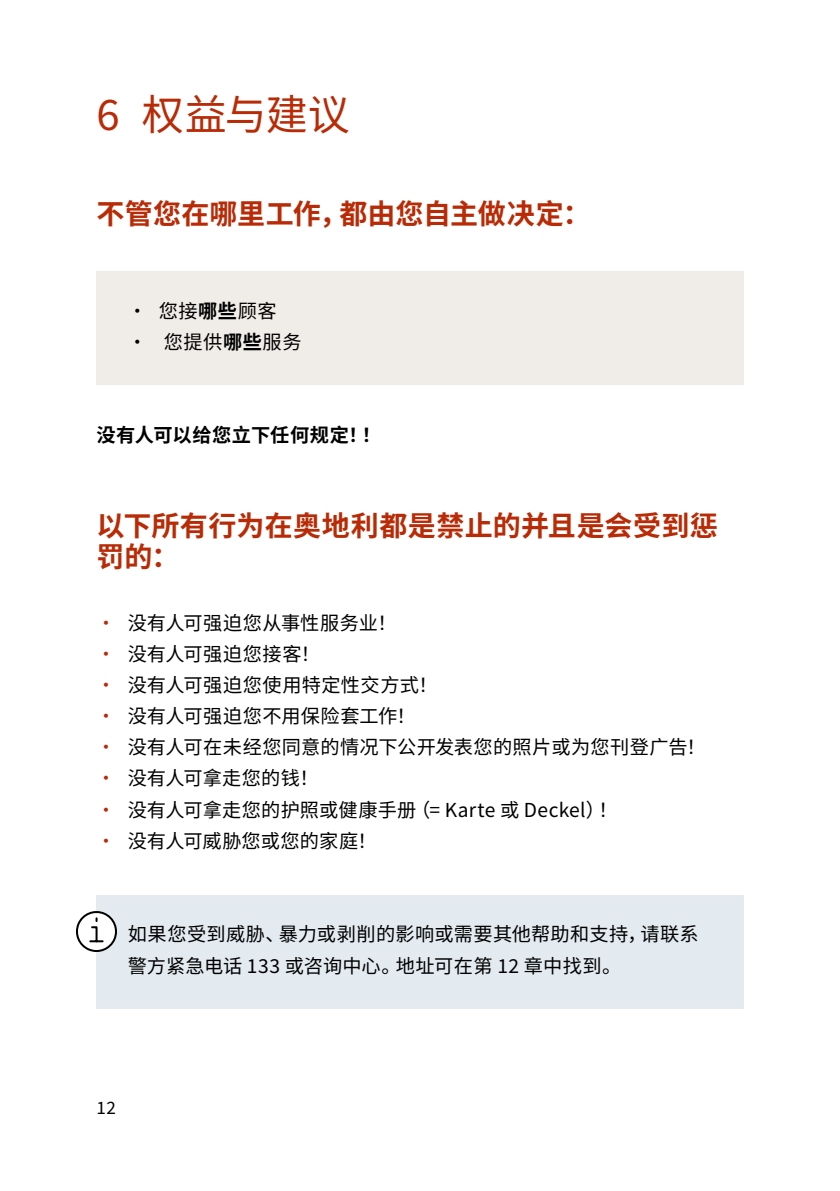
<style>
.page{position:relative;width:840px;height:1191px;background:#fff}
.page>*{position:absolute;margin:0;border:0;box-sizing:border-box;transform-origin:0 0}
.t1{font:42px "Noto Sans SC";letter-spacing:-.015em;color:#b92b06}
.h2_ohne_Nummerierung{font:700 28px/31.2px "Noto Sans SC";letter-spacing:.01em;color:#b92b06}
.Infobox_p_Infobox_ohne_h{font:19.2px/31.2px "Noto Sans SC";letter-spacing:.01em;color:#000}
.p_Abstand_danach{font:700 19.2px "Noto Sans SC";letter-spacing:.025em;color:#000}
.t2{font:17px "Noto Sans SC";color:#000}
.s1{font-weight:700}
.s2{color:#b92b06}
</style>
<div class="page">
<div style="left:96px;top:271px;width:647px;height:82px;background:#f0ece8"></div>
<div style="left:96px;top:302px;width:647px;height:82px;background:#f0ece8"></div>
<div style="left:96px;top:895px;width:647px;height:113px;background:#e4ebf0"></div>
<svg style="left:76px;top:911px;width:41px;height:41px"></svg>
<h1 class="t1" style="left:96px;top:91px;width:255px">6 权益与建议</h1>
<h2 class="h2_ohne_Nummerierung" style="left:96px;top:199px;width:495px">不管您在哪里工作，都由您自主做决定：</h2>
<p class="Infobox_p_Infobox_ohne_h" style="left:128px;top:295px;width:150px">• 您接<span class="s1">哪些</span>顾客</p>
<p class="Infobox_p_Infobox_ohne_h" style="left:128px;top:326px;width:175px">• 您提供<span class="s1">哪些</span>服务</p>
<p class="p_Abstand_danach" style="left:96px;top:424px;width:286px">没有人可以给您立下任何规定！！</p>
<h2 class="h2_ohne_Nummerierung" style="left:96px;top:510px;width:622px">以下所有行为在奥地利都是禁止的并且是会受到惩罚的：</h2>
<p class="Infobox_p_Infobox_ohne_h" style="left:96px;top:607px;width:301px"><span class="s2">•</span> 没有人可强迫您从事性服务业！</p>
<p class="Infobox_p_Infobox_ohne_h" style="left:96px;top:638px;width:225px"><span class="s2">•</span> 没有人可强迫您接客！</p>
<p class="Infobox_p_Infobox_ohne_h" style="left:96px;top:669px;width:342px"><span class="s2">•</span> 没有人可强迫您使用特定性交方式！</p>
<p class="Infobox_p_Infobox_ohne_h" style="left:96px;top:701px;width:321px"><span class="s2">•</span> 没有人可强迫您不用保险套工作！</p>
<p class="Infobox_p_Infobox_ohne_h" style="left:96px;top:732px;width:610px"><span class="s2">•</span> 没有人可在未经您同意的情况下公开发表您的照片或为您刊登广告！</p>
<p class="Infobox_p_Infobox_ohne_h" style="left:96px;top:763px;width:224px"><span class="s2">•</span> 没有人可拿走您的钱！</p>
<p class="Infobox_p_Infobox_ohne_h" style="left:96px;top:794px;width:522px"><span class="s2">•</span> 没有人可拿走您的护照或健康手册（= Karte 或 Deckel）！</p>
<p class="Infobox_p_Infobox_ohne_h" style="left:96px;top:825px;width:282px"><span class="s2">•</span> 没有人可威胁您或您的家庭！</p>
<p class="Infobox_p_Infobox_ohne_h" style="left:128px;top:919px;width:572px">如果您受到威胁、暴力或剥削的影响或需要其他帮助和支持，请联系警方紧急电话 133 或咨询中心。地址可在第 12 章中找到。</p>
<p class="t2" style="left:96px;top:1098px;width:21px">12</p>
</div>
